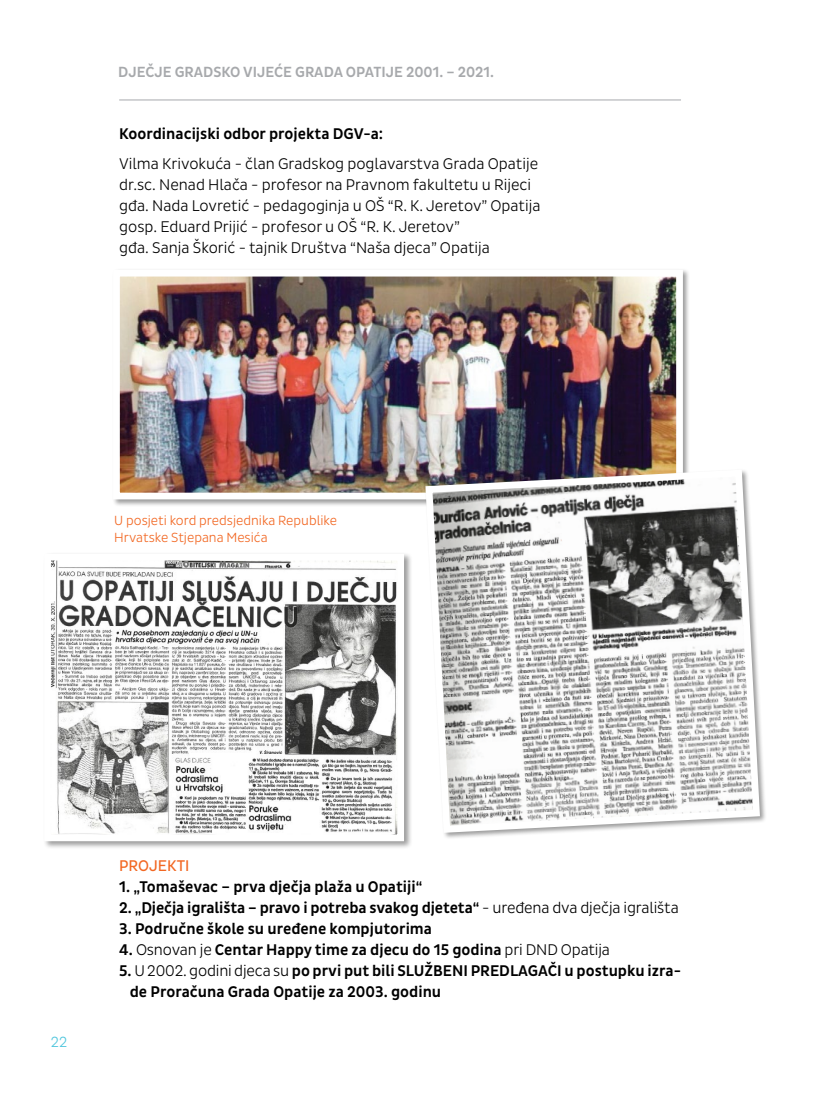
<style>
.page{position:relative;width:830px;height:1106px;background:#fff}
.page>*{position:absolute;margin:0;border:0;box-sizing:border-box;transform-origin:0 0}
.t1{font:500 15.75px/21px "Pluto Sans Cond";color:#000}
.t2{font:300 15.75px/21px "Pluto Sans Cond";color:#000}
.t3{font:15.75px "Pluto Sans Cond";color:#f26722}
.t4{font:500 15px "Pluto Sans Cond";color:#a7a9ac}
.t5{font:300 15px "Pluto Sans Cond";color:#50c6dd}
.t6{font:300 13.5px/16.5px "Pluto Sans Cond";color:#f26722}
.s1{font-weight:300}
</style>
<div class="page">
<hr style="left:119px;top:100px;width:561px;height:1px;background:#a7a9ac">
<div style="left:112px;top:268px;width:578px;height:239px;background:#000;opacity:.4"></div>
<img style="left:121px;top:278px;width:553px;height:213px">
<div style="left:113px;top:270px;width:569px;height:229px;border:7px solid #fff"></div>
<svg style="left:421px;top:466px;width:342px;height:370px"></svg>
<div style="left:43px;top:552px;width:369px;height:297px;background:#000;opacity:.4"></div>
<img style="left:52px;top:562px;width:344px;height:271px">
<p class="t4" style="left:118px;top:63px;width:377px">DJEČJE GRADSKO VIJEĆE GRADA OPATIJE 2001. – 2021.</p>
<p class="t1" style="left:119px;top:124px;width:265px">Koordinacijski odbor projekta DGV-a:</p>
<p class="t2" style="left:119px;top:153px;width:422px">Vilma Krivokuća - član Gradskog poglavarstva Grada Opatije dr.sc. Nenad Hlača - profesor na Pravnom fakultetu u Rijeci gđa. Nada Lovretić - pedagoginja u OŠ “R. K. Jeretov” Opatija gosp. Eduard Prijić - profesor u OŠ “R. K. Jeretov”<br>gđa. Sanja Škorić - tajnik Društva “Naša djeca” Opatija</p>
<p class="t6" style="left:114px;top:512px;width:224px">U posjeti kord predsjednika Republike<br>Hrvatske Stjepana Mesića</p>
<p class="t5" style="left:51px;top:1033px;width:18px">22</p>
<p class="t3" style="left:119px;top:856px;width:72px">PROJEKTI</p>
<p class="t1" style="left:119px;top:876px;width:304px">1. „Tomaševac – prva dječja plaža u Opatiji“</p>
<p class="t1" style="left:119px;top:897px;width:561px">2. „Dječja igrališta – pravo i potreba svakog djeteta“ <span class="s1">- uređena dva dječja igrališta</span></p>
<p class="t1" style="left:119px;top:918px;width:314px">3. Područne škole su uređene kompjutorima</p>
<p class="t1" style="left:119px;top:939px;width:492px">4. <span class="s1">Osnovan je</span> Centar Happy time za djecu do 15 godina <span class="s1">pri DND Opatija</span></p>
<p class="t1" style="left:130px;top:960px;width:552px;text-indent:-11px">5. <span class="s1">U 2002. godini djeca su</span> po prvi put bili SLUŽBENI PREDLAGAČI u postupku izra&shy;de Proračuna Grada Opatije za 2003. godinu</p>
</div>
